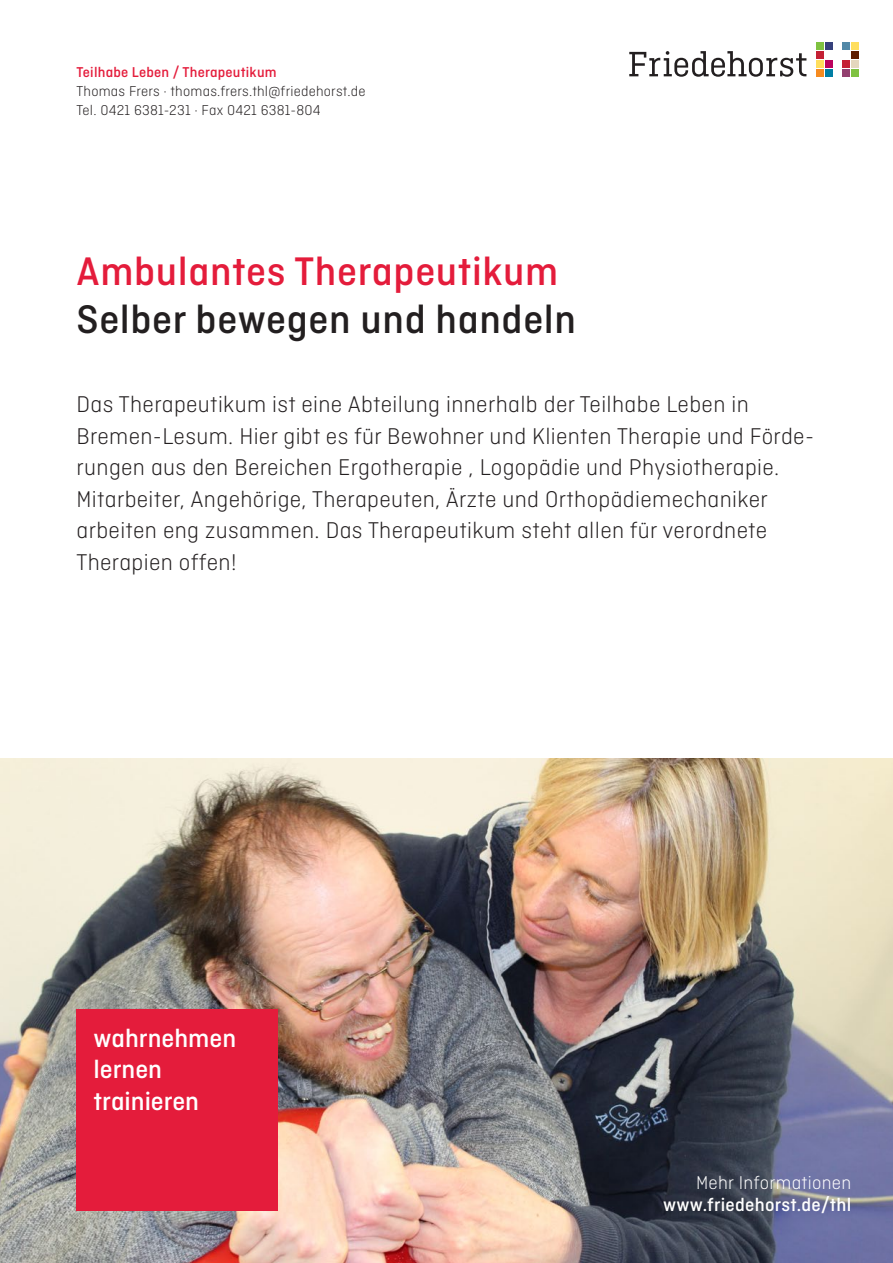
<style>
.page{position:relative;width:893px;height:1263px;background:#fff}
.page>*{position:absolute;margin:0;border:0;box-sizing:border-box;transform-origin:0 0}
.t1{font:500 42px "Ciutadella";letter-spacing:.015em;color:#e41c3b}
.t2{font:500 42px "Ciutadella";letter-spacing:.015em;color:#231f20}
.t3{font:500 27px/31.5px "Ciutadella";color:#fff}
.t4{font:300 24px/31.5px "Ciutadella";letter-spacing:.015em;color:#231f20}
.t5{font:500 19.5px "Ciutadella";letter-spacing:.015em;color:#fff}
.t6{font:300 19.5px "Ciutadella";letter-spacing:.015em;color:#fff}
.t7{font:300 15px/19.2px "Ciutadella";letter-spacing:.015em;color:#231f20}
.t8{font:500 15px "Ciutadella";letter-spacing:.015em;color:#e41c3b}
</style>
<div class="page">
<img style="left:0;top:759px;width:893px;height:504px">
<div style="left:77px;top:1009px;width:201px;height:202px;background:#e41c3b"></div>
<div style="left:817px;top:69px;width:7px;height:7px;background:#f68b1f"></div>
<div style="left:817px;top:60px;width:7px;height:8px;background:#ffde5d"></div>
<div style="left:817px;top:51px;width:7px;height:8px;background:#c42034"></div>
<div style="left:817px;top:42px;width:7px;height:8px;background:#7fc241"></div>
<div style="left:825px;top:69px;width:8px;height:7px;background:#007ea4"></div>
<div style="left:825px;top:60px;width:8px;height:8px;background:#bb015d"></div>
<div style="left:825px;top:42px;width:8px;height:8px;background:#36417c"></div>
<div style="left:842px;top:69px;width:8px;height:7px;background:#93406f"></div>
<div style="left:842px;top:60px;width:8px;height:8px;background:#c42034"></div>
<div style="left:842px;top:42px;width:8px;height:8px;background:#5288a7"></div>
<div style="left:851px;top:69px;width:8px;height:7px;background:#7fc241"></div>
<div style="left:851px;top:60px;width:8px;height:8px;background:#e4d7be"></div>
<div style="left:851px;top:51px;width:8px;height:8px;background:#5f1d00"></div>
<div style="left:851px;top:42px;width:8px;height:8px;background:#ffde5d"></div>
<svg style="left:629px;top:51px;width:177px;height:26px"></svg>
<p class="t8" style="left:77px;top:63px;width:202px">Teilhabe Leben / Therapeutikum</p>
<p class="t7" style="left:77px;top:81px;width:291px">Thomas Frers · thomas.frers.thl@friedehorst.de<br>Tel. 0421 6381-231 · Fax 0421 6381-804</p>
<h1 class="t1" style="left:77px;top:248px;width:483px">Ambulantes Therapeutikum</h1>
<h1 class="t2" style="left:77px;top:296px;width:501px">Selber bewegen und handeln</h1>
<p class="t4" style="left:77px;top:389px;width:736px">Das Therapeutikum ist eine Abteilung innerhalb der Teilhabe Leben in Bremen-Lesum. Hier gibt es für Bewohner und Klienten Therapie und Förde&shy;rungen aus den Bereichen Ergotherapie , Logopädie und Physiotherapie.<br>Mitarbeiter, Angehörige, Therapeuten, Ärzte und Orthopädiemechaniker arbeiten eng zusammen. Das Therapeutikum steht allen für verordnete Therapien offen!</p>
<p class="t3" style="left:94px;top:1022px;width:144px">wahrnehmen lernen trainieren</p>
<p class="t6" style="left:696px;top:1172px;width:157px">Mehr Informationen</p>
<p class="t5" style="left:663px;top:1194px;width:190px">www.friedehorst.de/thl</p>
</div>
